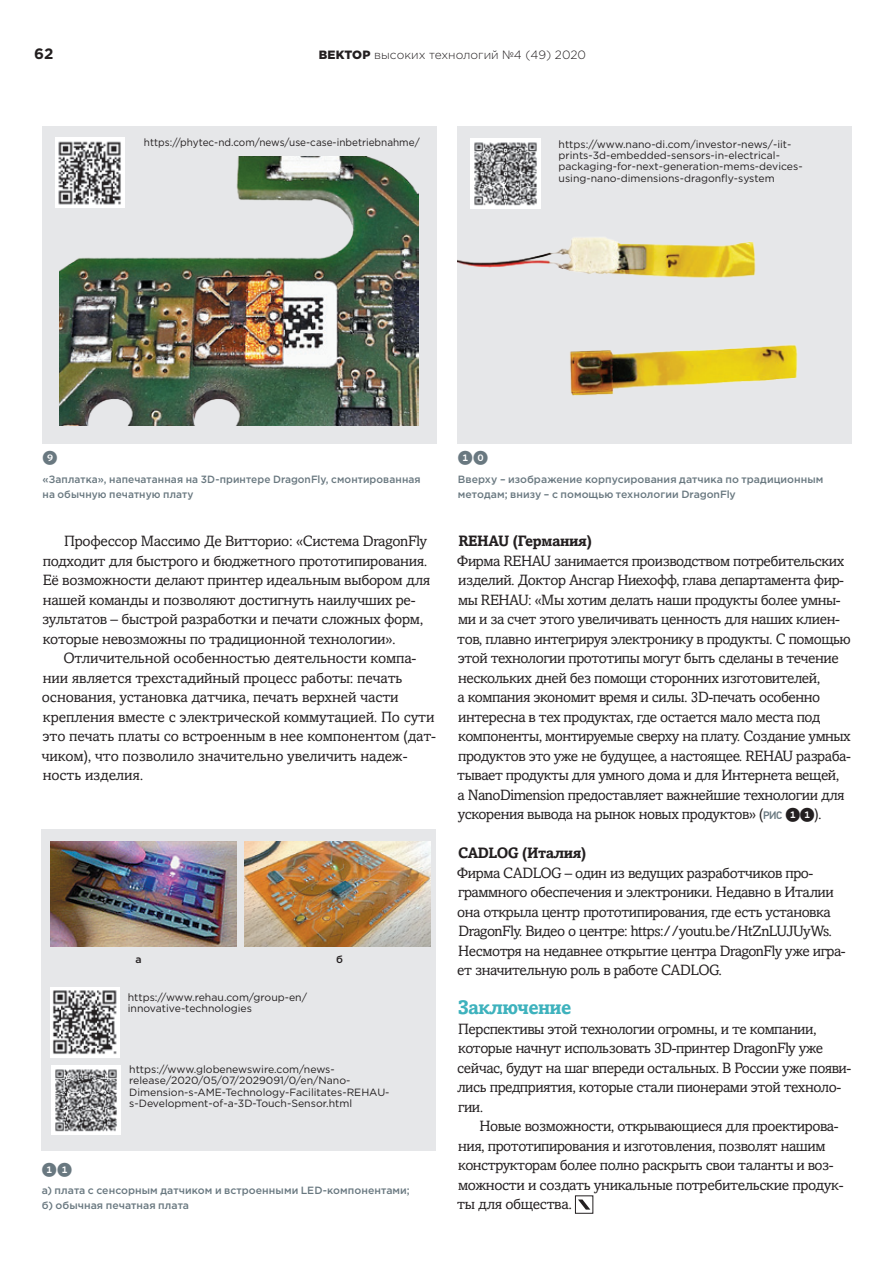
<style>
.page{position:relative;width:893px;height:1263px;background:#fff}
.page>*{position:absolute;margin:0;border:0;box-sizing:border-box;transform-origin:0 0}
.t1{font:700 19.5px "Amasis MTW1 G";letter-spacing:-.03em;color:#3eb2bd}
.t2{font:15px/19.5px "Amasis MTW1 G";letter-spacing:-.03em;color:#231f20}
.t3{font:15px/19.5px "Amasis MTW1 G";letter-spacing:-.01em;color:#231f20}
.t4{font:700 15px "Amasis MTW1 G";letter-spacing:-.025em;color:#231f20}
.t5{font:15px "Whitney Index Black Round Bd";color:#697880}
.t6{font:700 15px "Gotham Pro";color:#231f20}
.t7{font:300 12px "Gotham Pro";color:#231f20}
.t8{font:10.5px/11.4px "Gotham Pro";color:#231f20}
.t9{font:500 10.5px/15px "Gotham Pro";letter-spacing:.005em;color:#697880}
.t10{font:10.5px "Gotham Pro";color:#231f20;scale:.95 1}
.t11{font:500 10.5px "Gotham Pro";color:#231f20}
.s1{font-weight:900}
.s2{font-family:"PF Din Text Pro";font-weight:500;font-size:10.8px;color:#697880}
.s3{font-family:"Whitney Index Black Round Bd"}
</style>
<div class="page">
<div style="left:575px;top:1195px;width:18px;height:19px;border:1px solid #231f20"></div>
<svg style="left:578px;top:1199px;width:12px;height:10px"></svg>
<div style="left:43px;top:126px;width:394px;height:318px;background:#e6e7e9"></div>
<img style="left:60px;top:156px;width:359px;height:270px">
<div style="left:458px;top:126px;width:394px;height:318px;background:#e6e7e9"></div>
<img style="left:458px;top:176px;width:340px;height:220px">
<img style="left:55px;top:138px;width:69px;height:70px">
<img style="left:471px;top:139px;width:69px;height:69px">
<div style="left:42px;top:829px;width:394px;height:321px;background:#e6e7e9"></div>
<img style="left:50px;top:987px;width:69px;height:70px">
<img style="left:52px;top:1065px;width:69px;height:70px">
<img style="left:50px;top:842px;width:186px;height:105px">
<img style="left:245px;top:842px;width:186px;height:105px">
<p class="t6" style="left:34px;top:45px;width:21px">62</p>
<p class="t7" style="left:319px;top:48px;width:269px"><span class="s1">ВЕКТОР</span> высоких технологий №4 (49) 2020</p>
<p class="t10" style="left:144px;top:137px;width:292px">https://phytec-nd.com/news/use-case-inbetriebnahme/</p>
<p class="t8" style="left:559px;top:138px;width:246px">https://www.nano-di.com/investor-news/-iit&shy;prints-3d-embedded-sensors-in-electrical&shy;packaging-for-next-generation-mems-devices&shy;using-nano-dimensions-dragonfly-system</p>
<p class="t5" style="left:43px;top:451px;width:17px">9</p>
<p class="t9" style="left:43px;top:471px;width:380px">«Заплатка», напечатанная на 3D-принтере DragonFly, смонтированная на обычную печатную плату</p>
<p class="t2" style="left:42px;top:532px;width:389px;text-indent:22px">Профессор Массимо Де Витторио: «Система DragonFly подходит для быстрого и бюджетного прототипирования.<br>Её возможности делают принтер идеальным выбором для нашей команды и позволяют достигнуть наилучших ре&shy;зультатов – быстрой разработки и печати сложных форм, которые невозможны по традиционной технологии».</p>
<p class="t3" style="left:42px;top:649px;width:396px;text-indent:22px">Отличительной особенностью деятельности компа&shy;нии является трехстадийный процесс работы: печать основания, установка датчика, печать верхней части крепления вместе с электрической коммутацией. По сути это печать платы со встроенным в нее компонентом (дат&shy;чиком), что позволило значительно увеличить надеж&shy;ность изделия.</p>
<p class="t11" style="left:135px;top:953px;width:8px">а</p>
<p class="t11" style="left:336px;top:953px;width:8px">б</p>
<p class="t8" style="left:128px;top:991px;width:181px">https://www.rehau.com/group-en/ innovative-technologies</p>
<p class="t8" style="left:129px;top:1064px;width:262px">https://www.globenewswire.com/news&shy;release/2020/05/07/2029091/0/en/Nano-Dimension-s-AME-Technology-Facilitates-REHAU&shy;s-Development-of-a-3D-Touch-Sensor.html</p>
<p class="t5" style="left:42px;top:1163px;width:32px">11</p>
<p class="t9" style="left:42px;top:1183px;width:370px">а) плата с сенсорным датчиком и встроенными LED-компонентами; б) обычная печатная плата</p>
<p class="t5" style="left:458px;top:451px;width:32px">10</p>
<p class="t9" style="left:458px;top:471px;width:367px">Вверху – изображение корпусирования датчика по традиционным методам; внизу – с помощью технологии DragonFly</p>
<p class="t4" style="left:458px;top:532px;width:135px">REHAU (Германия)</p>
<p class="t2" style="left:457px;top:551px;width:396px">Фирма REHAU занимается производством потребительских изделий. Доктор Ансгар Ниехофф, глава департамента фир&shy;мы REHAU: «Мы хотим делать наши продукты более умны&shy;ми и за счет этого увеличивать ценность для наших клиен&shy;тов, плавно интегрируя электронику в продукты. С помощью этой технологии прототипы могут быть сделаны в течение нескольких дней без помощи сторонних изготовителей,<br>а компания экономит время и силы. 3D-печать особенно интересна в тех продуктах, где остается мало места под компоненты, монтируемые сверху на плату. Создание умных продуктов это уже не будущее, а настоящее. REHAU разраба&shy;тывает продукты для умного дома и для Интернета вещей,<br>а NanoDimension предоставляет важнейшие технологии для ускорения вывода на рынок новых продуктов» (<span class="s2">рис</span> <span class="s3">11</span>).</p>
<p class="t4" style="left:458px;top:844px;width:42px">CADLOG</p>
<p class="t4" style="left:522px;top:844px;width:66px">(Италия)</p>
<p class="t2" style="left:457px;top:863px;width:390px">Фирма CADLOG – один из ведущих разработчиков про&shy;граммного обеспечения и электроники. Недавно в Италии она открыла центр прототипирования, где есть установка DragonFly. Видео о центре: https://youtu.be/HtZnLUJUyWs.<br>Несмотря на недавнее открытие центра DragonFly уже игра&shy;ет значительную роль в работе CADLOG.</p>
<h1 class="t1" style="left:458px;top:995px;width:115px">Заключение</h1>
<p class="t2" style="left:457px;top:1019px;width:396px">Перспективы этой технологии огромны, и те компании, которые начнут использовать 3D-принтер DragonFly уже сейчас, будут на шаг впереди остальных. В России уже появи&shy;лись предприятия, которые стали пионерами этой техноло&shy;гии.</p>
<p class="t2" style="left:457px;top:1117px;width:388px;text-indent:22px">Новые возможности, открывающиеся для проектирова&shy;ния, прототипирования и изготовления, позволят нашим конструкторам более полно раскрыть свои таланты и воз&shy;можности и создать уникальные потребительские продук&shy;ты для общества.</p>
</div>
